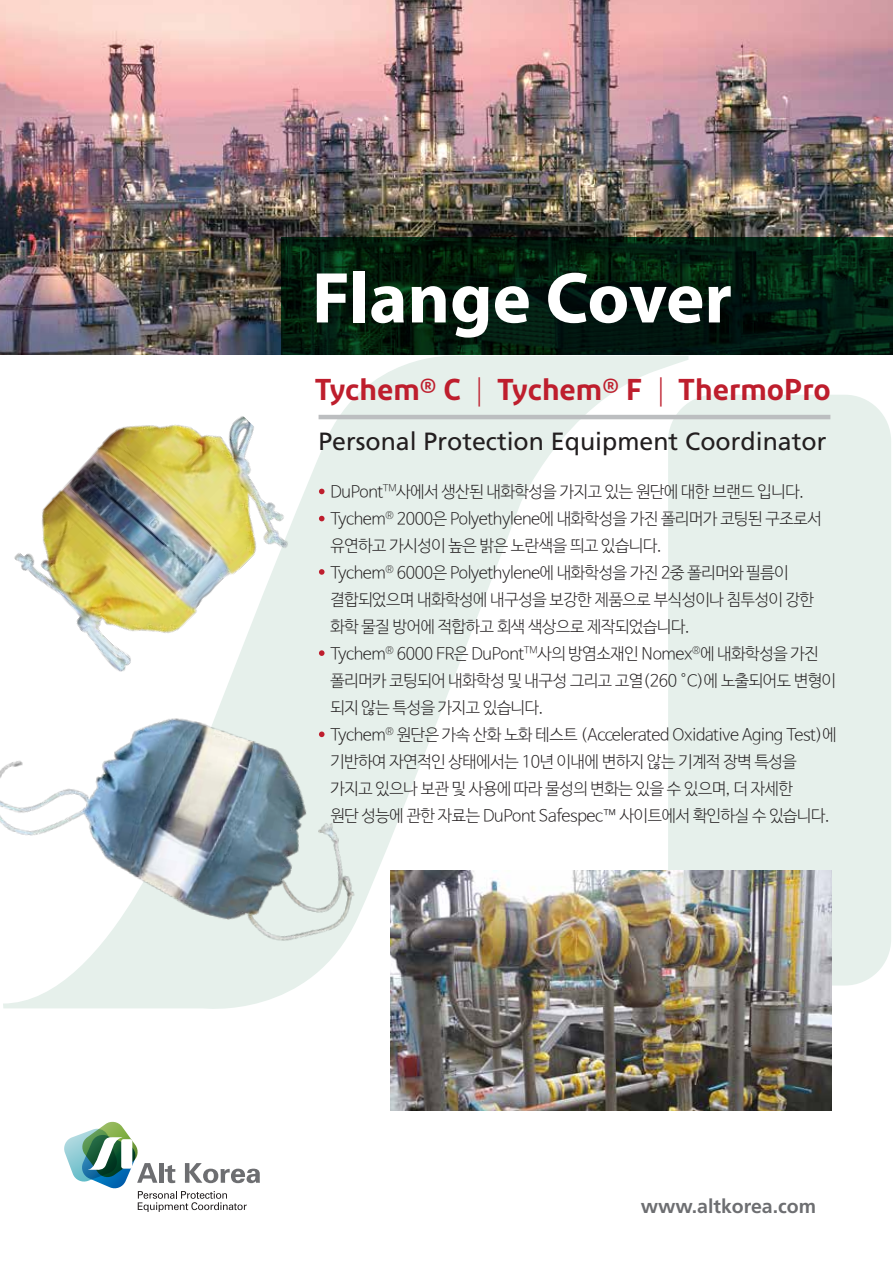
<style>
.page{position:relative;width:893px;height:1263px;background:#fff}
.page>*{position:absolute;margin:0;border:0;box-sizing:border-box;transform-origin:0 0}
.t1{font:700 72.6px "Myriad Pro";color:#fff}
.t2{font:600 30.15px "Diodrum";color:#be1e2d}
.t3{font:24.9px "Frutiger LT Std";color:#231f20}
.t4{font:700 19.5px "Frutiger LT Std";color:#6d6e71}
.t5{font:300 16.5px/27px "Nanum Barun Gothic";letter-spacing:-.02em;color:#231f20}
.s1{font-weight:300}
</style>
<div class="page">
<img style="left:0;top:0;width:893px;height:325px">
<svg style="left:3px;top:356px;width:685px;height:653px"></svg>
<div style="left:668px;top:395px;width:223px;height:590px;background:#e6f0eb;border-radius:46px"></div>
<img style="left:0;top:647px;width:406px;height:342px">
<svg style="left:64px;top:1121px;width:196px;height:91px"></svg>
<div style="left:121px;top:1139px;width:11px;height:29px;background:#fff;border-radius:2px"></div>
<svg style="left:281px;top:237px;width:612px;height:118px;background:#021b0e"></svg>
<hr style="left:319px;top:415px;width:511px;height:4px;background:#bcbec0">
<svg style="left:319px;top:731px;width:6px;height:6px"></svg>
<img style="left:0;top:325px;width:348px;height:404px">
<img style="left:391px;top:871px;width:440px;height:240px">
<h1 class="t1" style="left:312px;top:251px;width:421px">Flange Cover</h1>
<h2 class="t2" style="left:315px;top:370px;width:518px">Tychem® C <span class="s1">|</span> Tychem® F <span class="s1">|</span> ThermoPro</h2>
<h3 class="t3" style="left:318px;top:426px;width:509px">Personal Protection Equipment Coordinator</h3>
<p class="t5" style="left:330px;top:479px;width:508px">DuPont<sup>TM</sup>사에서 생산된 내화학성을 가지고 있는 원단에 대한 브랜드 입니다.<br>Tychem<sup>®</sup> 2000은 Polyethylene에 내화학성을 가진 폴리머가 코팅된 구조로서 유연하고 가시성이 높은 밝은 노란색을 띄고 있습니다.<br>Tychem<sup>®</sup> 6000은 Polyethylene에 내화학성을 가진 2중 폴리머와 필름이 결합되었으며 내화학성에 내구성을 보강한 제품으로 부식성이나 침투성이 강한 화학 물질 방어에 적합하고 회색 색상으로 제작되었습니다.<br>Tychem<sup>®</sup> 6000 FR은 DuPont<sup>TM</sup>사의 방염소재인 Nomex<sup>®</sup>에 내화학성을 가진 폴리머카 코팅되어 내화학성 및 내구성 그리고 고열(260 °C)에 노출되어도 변형이 되지 않는 특성을 가지고 있습니다.<br>Tychem<sup>®</sup> 원단은 가속 산화 노화 테스트 (Accelerated Oxidative Aging Test)에 기반하여 자연적인 상태에서는 10년 이내에 변하지 않는 기계적 장벽 특성을 가지고 있으나 보관 및 사용에 따라 물성의 변화는 있을 수 있으며, 더 자세한<br>원단 성능에 관한 자료는 DuPont Safespec™ 사이트에서 확인하실 수 있습니다.</p>
<p class="t4" style="left:641px;top:1195px;width:177px">www.altkorea.com</p>
</div>
